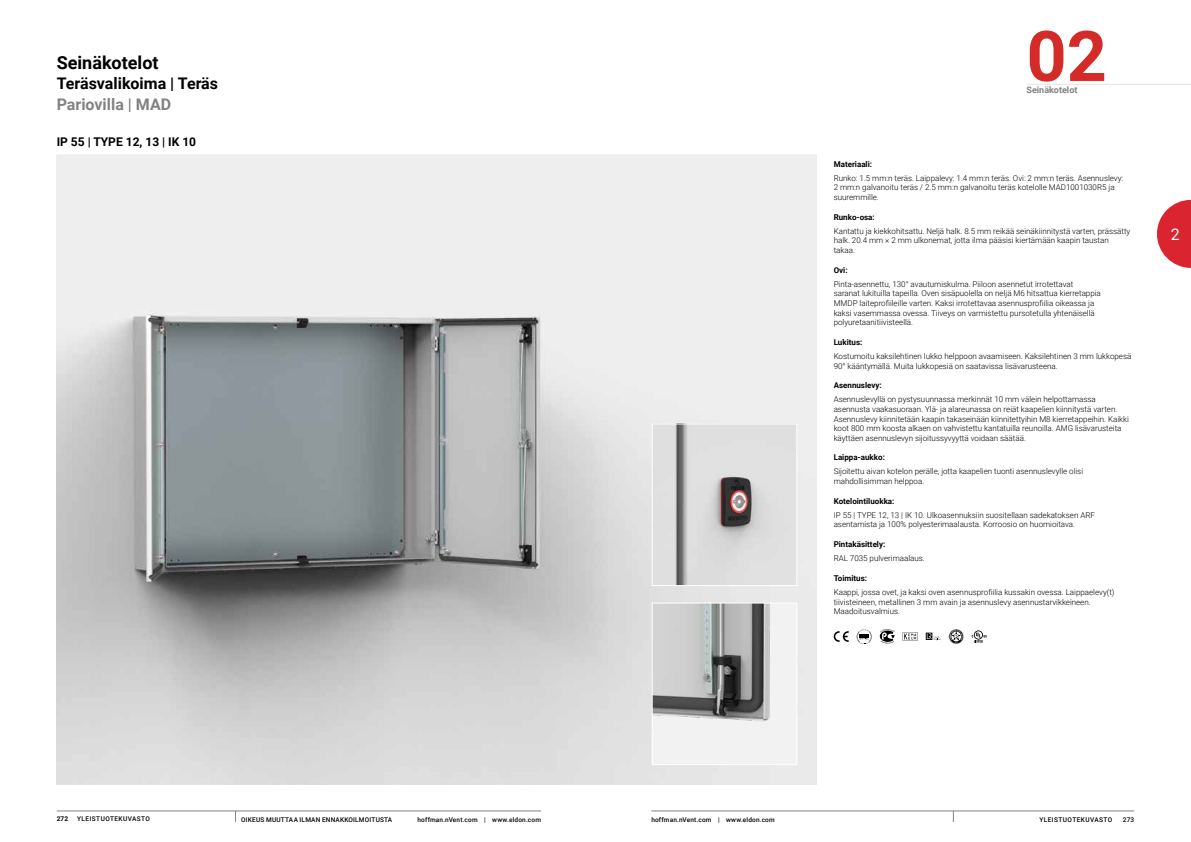
<style>
.page{position:relative;width:1191px;height:842px;background:#fff}
.page>*{position:absolute;margin:0;border:0;box-sizing:border-box;transform-origin:0 0}
.t1{font:700 70px "Roboto";color:#d42b29}
.t2{font:700 18px "Roboto";color:#000}
.t3{font:700 16px "Roboto";color:#000}
.t4{font:700 16px "Roboto";color:#818281}
.t5{font:16px "Roboto";color:#fff}
.t6{font:700 12px "Roboto";color:#000}
.t7{font:700 9px "Roboto";color:#818281}
.t8{font:300 8px/9.6px "Roboto";color:#000}
.t9{font:700 8px "Roboto";color:#000}
.t10{font:500 6.5px "Roboto";letter-spacing:.03em;color:#000}
.t11{font:500 6.5px "Roboto";letter-spacing:.065em;color:#000}
.t12{font:700 6.5px "Roboto";color:#000}
</style>
<div class="page">
<hr style="left:57px;top:811px;width:484px;height:1px;background:#818281">
<hr style="left:651px;top:811px;width:483px;height:1px;background:#818281">
<hr style="left:1026px;top:84px;width:165px;height:1px;background:#e2e3e3">
<svg style="left:1157px;top:200px;width:34px;height:68px"></svg>
<img style="left:57px;top:156px;width:759px;height:628px">
<img style="left:654px;top:426px;width:141px;height:158px">
<div style="left:652px;top:424px;width:145px;height:162px;border:1px solid #fff"></div>
<img style="left:654px;top:605px;width:141px;height:158px">
<div style="left:652px;top:603px;width:145px;height:162px;border:1px solid #fff"></div>
<svg style="left:833px;top:631px;width:15px;height:11px"></svg>
<svg style="left:856px;top:629px;width:15px;height:15px"></svg>
<svg style="left:879px;top:629px;width:15px;height:15px"></svg>
<svg style="left:902px;top:632px;width:15px;height:9px"></svg>
<svg style="left:925px;top:633px;width:16px;height:7px"></svg>
<svg style="left:948px;top:629px;width:15px;height:15px"></svg>
<svg style="left:971px;top:630px;width:15px;height:13px"></svg>
<h2 class="t2" style="left:57px;top:50px;width:103px">Seinäkotelot</h2>
<h3 class="t3" style="left:57px;top:72px;width:163px">Teräsvalikoima | Teräs</h3>
<h3 class="t4" style="left:57px;top:93px;width:116px">Pariovilla | MAD</h3>
<h3 class="t6" style="left:57px;top:134px;width:141px">IP 55 | TYPE 12, 13 | IK 10</h3>
<h1 class="t1" style="left:1026px;top:7px;width:82px">02</h1>
<p class="t7" style="left:1026px;top:84px;width:52px">Seinäkotelot</p>
<p class="t9" style="left:833px;top:158px;width:40px">Materiaali:</p>
<p class="t8" style="left:833px;top:173px;width:291px">Runko: 1.5 mm:n teräs. Laippalevy: 1.4 mm:n teräs. Ovi: 2 mm:n teräs. Asennuslevy:<br>2 mm:n galvanoitu teräs / 2.5 mm:n galvanoitu teräs kotelolle MAD1001030R5 ja suuremmille.</p>
<p class="t9" style="left:833px;top:211px;width:43px">Runko-osa:</p>
<p class="t8" style="left:833px;top:226px;width:298px">Kantattu ja kiekkohitsattu. Neljä halk. 8.5 mm reikää seinäkiinnitystä varten, prässätty halk. 20.4 mm × 2 mm ulkonemat, jotta ilma pääsisi kiertämään kaapin taustan takaa.</p>
<p class="t9" style="left:833px;top:264px;width:15px">Ovi:</p>
<p class="t8" style="left:833px;top:279px;width:269px">Pinta-asennettu, 130° avautumiskulma. Piiloon asennetut irrotettavat saranat lukituilla tapeilla. Oven sisäpuolella on neljä M6 hitsattua kierretappia MMDP laiteprofiileille varten. Kaksi irrotettavaa asennusprofiilia oikeassa ja kaksi vasemmassa ovessa. Tiiveys on varmistettu pursotetulla yhtenäisellä polyuretaanitiivisteellä.</p>
<p class="t9" style="left:833px;top:336px;width:30px">Lukitus:</p>
<p class="t8" style="left:833px;top:351px;width:299px">Kostumoitu kaksilehtinen lukko helppoon avaamiseen. Kaksilehtinen 3 mm lukkopesä<br>90° kääntymällä. Muita lukkopesiä on saatavissa lisävarusteena.</p>
<p class="t9" style="left:833px;top:380px;width:50px">Asennuslevy:</p>
<p class="t8" style="left:833px;top:394px;width:297px">Asennuslevyllä on pystysuunnassa merkinnät 10 mm välein helpottamassa asennusta vaakasuoraan. Ylä- ja alareunassa on reiät kaapelien kiinnitystä varten.<br>Asennuslevy kiinnitetään kaapin takaseinään kiinnitettyihin M8 kierretappeihin. Kaikki koot 800 mm koosta alkaen on vahvistettu kantatuilla reunoilla. AMG lisävarusteita käyttäen asennuslevyn sijoitussyvyyttä voidaan säätää.</p>
<p class="t9" style="left:833px;top:452px;width:53px">Laippa-aukko:</p>
<p class="t8" style="left:833px;top:466px;width:251px">Sijoitettu aivan kotelon perälle, jotta kaapelien tuonti asennuslevylle olisi mahdollisimman helppoa.</p>
<p class="t9" style="left:833px;top:495px;width:62px">Kotelointiluokka:</p>
<p class="t8" style="left:833px;top:510px;width:263px">IP 55 | TYPE 12, 13 | IK 10. Ulkoasennuksiin suositellaan sadekatoksen ARF asentamista ja 100% polyesterimaalausta. Korroosio on huomioitava.</p>
<p class="t9" style="left:833px;top:539px;width:53px">Pintakäsittely:</p>
<p class="t8" style="left:833px;top:553px;width:93px">RAL 7035 pulverimaalaus.</p>
<p class="t9" style="left:833px;top:572px;width:35px">Toimitus:</p>
<p class="t8" style="left:833px;top:587px;width:282px">Kaappi, jossa ovet, ja kaksi oven asennusprofiilia kussakin ovessa. Laippaelevy(t) tiivisteineen, metallinen 3 mm avain ja asennuslevy asennustarvikkeineen.<br>Maadoitusvalmius.</p>
<h3 class="t5" style="left:1170px;top:223px;width:10px">2</h3>
<p class="t12" style="left:57px;top:814px;width:13px">272</p>
<p class="t10" style="left:417px;top:815px;width:125px">hoffman.nVent.com | www.eldon.com</p>
<p class="t10" style="left:651px;top:815px;width:125px">hoffman.nVent.com | www.eldon.com</p>
<p class="t10" style="left:1123px;top:815px;width:13px">273</p>
<p class="t11" style="left:77px;top:814px;width:74px">YLEISTUOTEKUVASTO</p>
<p class="t10" style="left:241px;top:815px;width:152px">OIKEUS MUUTTAA ILMAN ENNAKKOILMOITUSTA</p>
<p class="t11" style="left:1039px;top:815px;width:74px">YLEISTUOTEKUVASTO</p>
</div>
